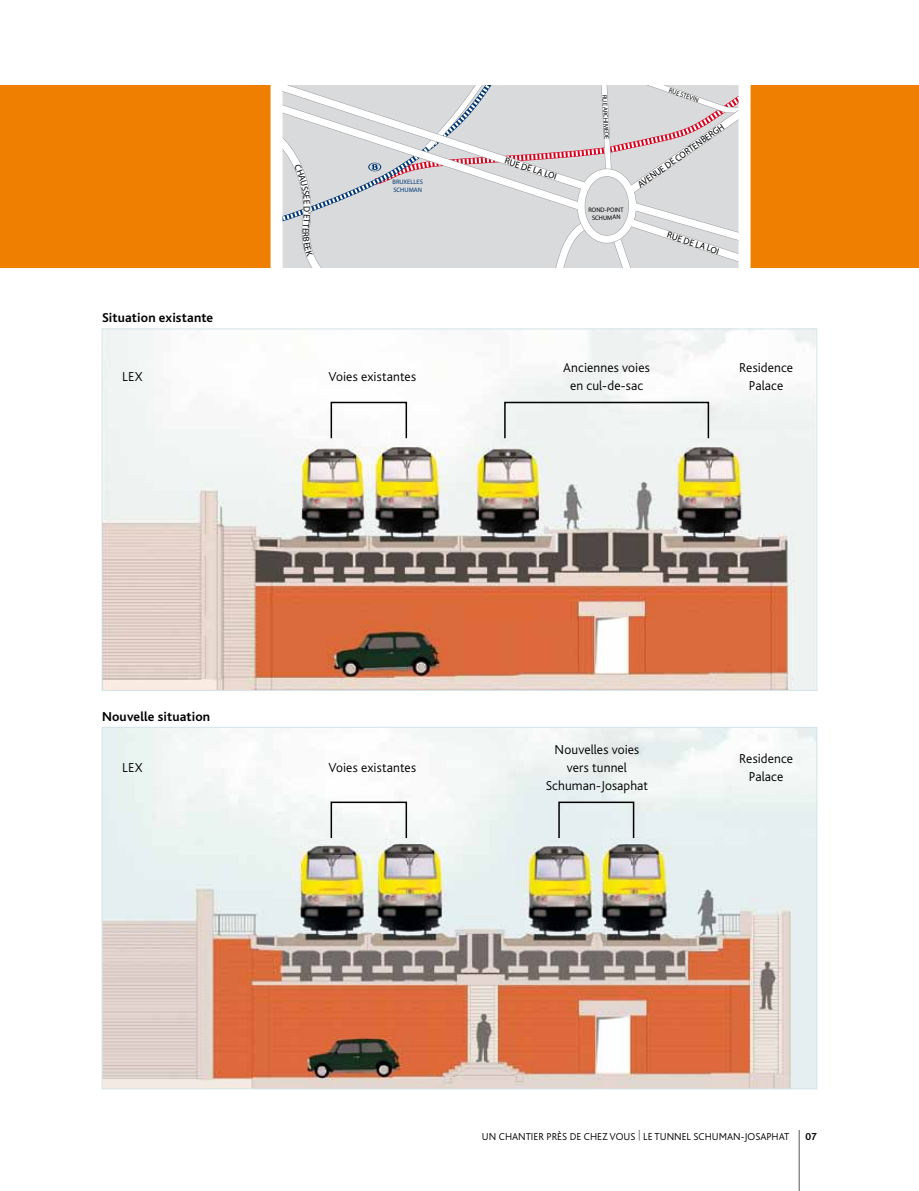
<style>
.page{position:relative;width:919px;height:1191px;background:#fff}
.page>*{position:absolute;margin:0;border:0;box-sizing:border-box;transform-origin:0 0}
.t1{font:300 13.5px/18px "Bliss";letter-spacing:.01em;color:#000;text-align:center}
.t2{font:700 13.5px "Bliss";letter-spacing:.01em;color:#000}
.t3{font:300 10.5px "Bliss";color:#000}
.t4{font:700 10.5px "Bliss";color:#000}
.t5{font:9.15px "Myriad";color:#000}
.t6{font:6.45px/7.6px "Myriad";color:#000;text-align:center}
.t7{font:6.45px/7.6px "Myriad";color:#003773}
.s1{color:#58585a}
</style>
<div class="page">
<div style="left:743px;top:85px;width:175px;height:183px;background:#ee7f00"></div>
<img style="left:104px;top:729px;width:711px;height:358px">
<img style="left:104px;top:331px;width:711px;height:357px">
<div style="left:0;top:85px;width:277px;height:183px;background:#ee7f00"></div>
<div style="left:330px;top:402px;width:77px;height:37px;border:2px solid #000"></div>
<div style="left:504px;top:402px;width:205px;height:37px;border:2px solid #000"></div>
<div style="left:330px;top:801px;width:77px;height:37px;border:2px solid #000"></div>
<div style="left:558px;top:801px;width:76px;height:37px;border:2px solid #000"></div>
<hr style="left:798px;top:1130px;width:1px;height:61px;background:#58585a">
<div style="left:270px;top:71px;width:12px;height:233px;background:#fff"></div>
<div style="left:738px;top:71px;width:12px;height:233px;background:#fff"></div>
<svg style="left:282px;top:85px;width:457px;height:183px"></svg>
<p class="t2" style="left:102px;top:311px;width:113px">Situation existante</p>
<p class="t7" style="left:392px;top:178px;width:32px">BRUXELLES<br>SCHUMAN</p>
<p class="t5" style="left:506px;top:156px;width:56px;rotate:18deg">RUE DE LA LOI</p>
<p class="t6" style="left:608px;top:95px;width:46px;rotate:87deg">RUE ARCHIMEDE</p>
<p class="t5" style="left:311px;top:206px;width:8px;rotate:90deg">D</p>
<p class="t6" style="left:588px;top:207px;width:37px;rotate:-2deg">ROND-POINT<br>SCHUMAN</p>
<p class="t6" style="left:670px;top:87px;width:33px;rotate:19deg">RUE STEVIN</p>
<p class="t5" style="left:636px;top:181px;width:105px;rotate:-35deg">AVENUE DE CORTENBERGH</p>
<p class="t5" style="left:668px;top:230px;width:56px;rotate:18deg">RUE DE LA LOI</p>
<p class="t1" style="left:122px;top:367px;width:22px">LEX</p>
<p class="t1" style="left:328px;top:367px;width:89px">Voies existantes</p>
<p class="t1" style="left:563px;top:358px;width:88px">Anciennes voies en cul-de-sac</p>
<p class="t1" style="left:739px;top:358px;width:55px">Residence<br>Palace</p>
<p class="t2" style="left:102px;top:709px;width:110px">Nouvelle situation</p>
<p class="t1" style="left:122px;top:759px;width:22px">LEX</p>
<p class="t1" style="left:328px;top:759px;width:89px">Voies existantes</p>
<p class="t1" style="left:545px;top:741px;width:104px">Nouvelles voies vers tunnel<br>Schuman-Josaphat</p>
<p class="t1" style="left:739px;top:750px;width:55px">Residence<br>Palace</p>
<p class="t3" style="left:482px;top:1130px;width:192px">un chantier près de chez vous <span class="s1">|</span> Le tunnel</p>
<p class="t3" style="left:693px;top:1130px;width:97px">Schuman -Josaphat</p>
<p class="t4" style="left:805px;top:1130px;width:13px">07</p>
</div>
